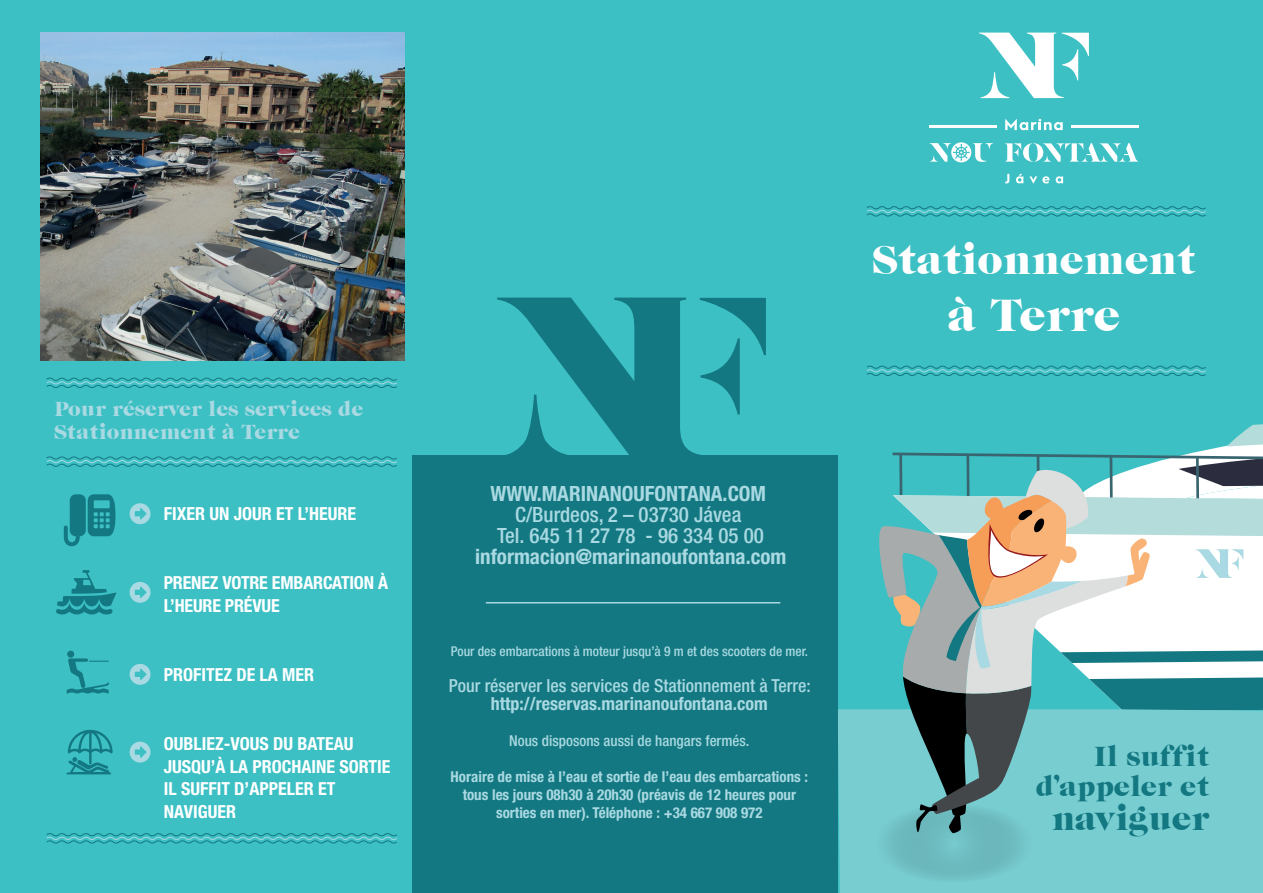
<style>
.page{position:relative;width:1263px;height:893px;background:#3cc0c4}
.page>*{position:absolute;margin:0;border:0;box-sizing:border-box;transform-origin:0 0}
.t1{font:46.5px "Caslon Graphique EF";color:#fff}
.t2{font:42px "Caslon Graphique EF";color:#fff}
.t3{font:34.5px "Caslon Graphique EF";color:#137881}
.t4{font:28.5px/30px "Caslon Graphique EF";color:#137881;text-align:right}
.t5{font:700 condensed 21px "Helvetica Neue LT Std";color:#a9d9e2}
.t6{font:500 condensed 21px/21px "Helvetica Neue LT Std";color:#a9d9e2;text-align:center}
.t7{font:21px/22.5px "Caslon Graphique EF";color:#a9d9e2}
.t8{font:700 condensed 18px/22.5px "Helvetica Neue LT Std";color:#fff}
.t9{font:500 condensed 18px "Helvetica Neue LT Std";color:#a9d9e2}
.t10{font:700 condensed 18px "Helvetica Neue LT Std";color:#a9d9e2}
.t11{font:700 condensed 15px/18px "Helvetica Neue LT Std";color:#a9d9e2;text-align:center}
.t12{font:500 condensed 15px "Helvetica Neue LT Std";color:#a9d9e2}
.t13{font:500 condensed 13.5px "Helvetica Neue LT Std";color:#a9d9e2}
</style>
<div class="page">
<svg style="left:67px;top:730px;width:46px;height:44px"></svg>
<svg style="left:130px;top:503px;width:21px;height:21px"></svg>
<svg style="left:130px;top:582px;width:21px;height:21px"></svg>
<svg style="left:130px;top:664px;width:21px;height:21px"></svg>
<svg style="left:130px;top:742px;width:21px;height:21px"></svg>
<svg style="left:867px;top:206px;width:339px;height:11px"></svg>
<div style="left:70px;top:494px;width:16px;height:42px;background:#137881;border-radius:6px"></div>
<svg style="left:63px;top:523px;width:18px;height:24px"></svg>
<svg style="left:88px;top:494px;width:27px;height:42px"></svg>
<div style="left:838px;top:709px;width:425px;height:184px;background:#78cdd1"></div>
<div style="left:874px;top:804px;width:160px;height:78px;background:linear-gradient(to right,#6fbec3,#6fbfc3);border-radius:50%"></div>
<svg style="left:866px;top:365px;width:397px;height:469px"></svg>
<svg style="left:56px;top:570px;width:61px;height:45px"></svg>
<svg style="left:46px;top:833px;width:351px;height:11px"></svg>
<div style="left:412px;top:455px;width:426px;height:438px;background:#137881"></div>
<svg style="left:497px;top:298px;width:269px;height:157px"></svg>
<svg style="left:979px;top:33px;width:110px;height:65px"></svg>
<svg style="left:1005px;top:174px;width:4px;height:9px"></svg>
<svg style="left:1016px;top:174px;width:7px;height:9px"></svg>
<svg style="left:1029px;top:176px;width:20px;height:8px"></svg>
<svg style="left:1056px;top:176px;width:7px;height:7px"></svg>
<svg style="left:1005px;top:143px;width:133px;height:19px"></svg>
<svg style="left:1005px;top:119px;width:58px;height:11px"></svg>
<hr style="left:929px;top:125px;width:67px;height:2px;background:#fff">
<hr style="left:1071px;top:125px;width:67px;height:2px;background:#fff">
<svg style="left:929px;top:142px;width:64px;height:20px"></svg>
<hr style="left:486px;top:602px;width:294px;height:1px;background:#a9d9e2">
<div style="left:67px;top:651px;width:7px;height:7px;background:#137881;border-radius:50%"></div>
<svg style="left:67px;top:658px;width:42px;height:36px"></svg>
<svg style="left:46px;top:377px;width:351px;height:11px"></svg>
<svg style="left:46px;top:456px;width:351px;height:11px"></svg>
<img style="left:40px;top:33px;width:364px;height:327px">
<p class="t7" style="left:54px;top:398px;width:311px">Pour réserver les services de<br>Stationnement à Terre</p>
<p class="t8" style="left:164px;top:502px;width:194px">FIXER UN JOUR ET L’HEURE</p>
<p class="t8" style="left:164px;top:571px;width:226px">PRENEZ VOTRE EMBARCATION À<br>L’HEURE PRÉVUE</p>
<p class="t8" style="left:164px;top:663px;width:152px">PROFITEZ DE LA MER</p>
<p class="t8" style="left:164px;top:732px;width:228px">OUBLIEZ-VOUS DU BATEAU<br>JUSQU’À LA PROCHAINE SORTIE<br>IL SUFFIT D’APPELER ET<br>NAVIGUER</p>
<p class="t5" style="left:490px;top:481px;width:277px">WWW.MARINANOUFONTANA.COM</p>
<p class="t6" style="left:497px;top:504px;width:268px">C/Burdeos, 2 – 03730 Jávea<br>Tel. 645 11 27 78 - 96 334 05 00</p>
<p class="t5" style="left:475px;top:544px;width:313px">informacion@marinanoufontana.com</p>
<p class="t13" style="left:451px;top:643px;width:359px">Pour des embarcations à moteur jusqu’à 9 m et des scooters de mer.</p>
<p class="t9" style="left:449px;top:675px;width:363px">Pour réserver les services de Stationnement à Terre:</p>
<p class="t10" style="left:491px;top:692px;width:279px">http://reservas.marinanoufontana.com</p>
<p class="t12" style="left:509px;top:731px;width:242px">Nous disposons aussi de hangars fermés.</p>
<p class="t11" style="left:451px;top:767px;width:359px">Horaire de mise à l’eau et sortie de l’eau des embarcations : tous les jours 08h30 à 20h30 (préavis de 12 heures pour sorties en mer). Téléphone : +34 667 908 972</p>
<h2 class="t2" style="left:872px;top:237px;width:325px">Stationnement</h2>
<h1 class="t1" style="left:948px;top:290px;width:174px">à Terre</h1>
<h3 class="t4" style="left:1036px;top:742px;width:175px">Il suffit d’appeler et</h3>
<h3 class="t3" style="left:1052px;top:800px;width:159px">naviguer</h3>
</div>
